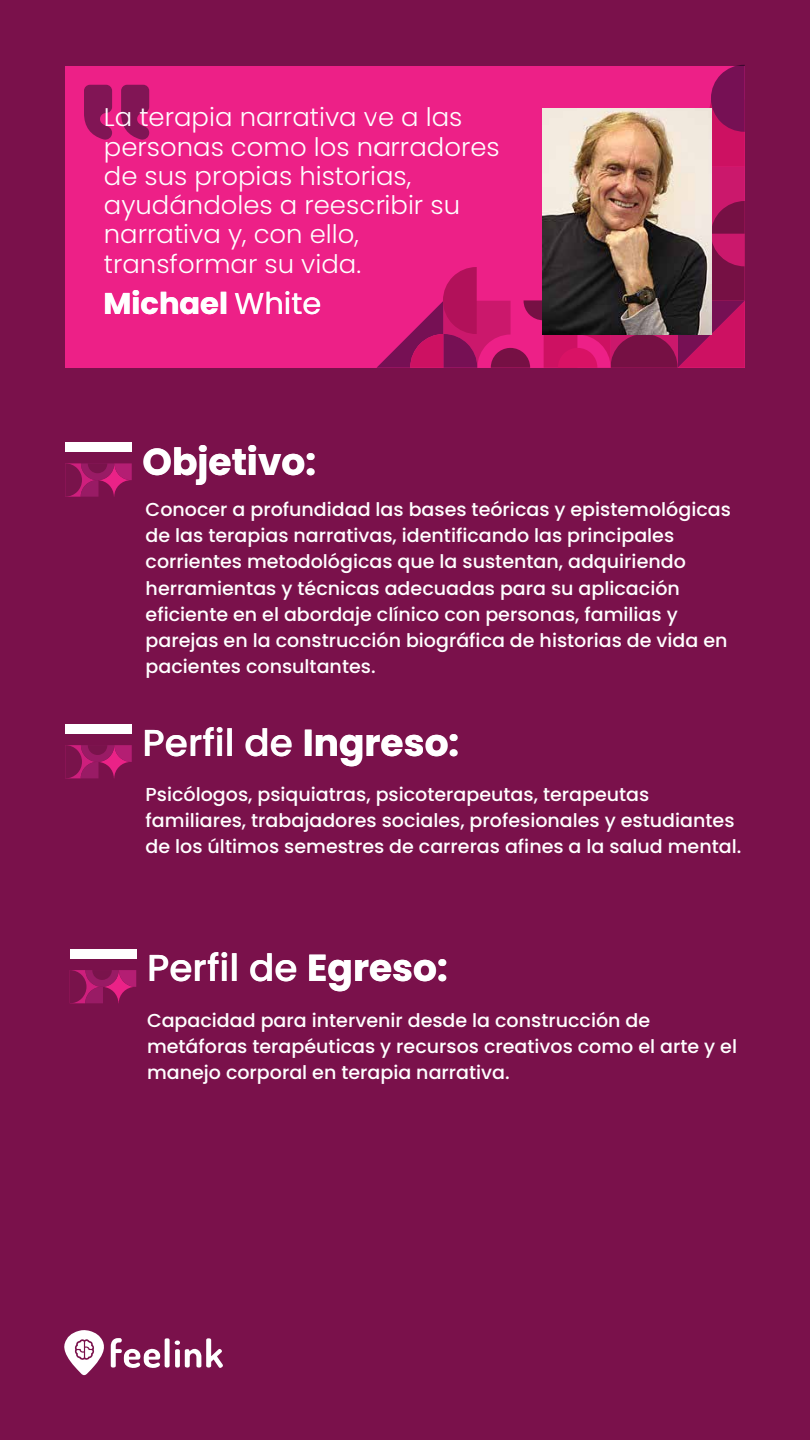
<style>
.page{position:relative;width:810px;height:1440px;background:#7a114b}
.page>*{position:absolute;margin:0;border:0;box-sizing:border-box;transform-origin:0 0}
.t1{font:500 37.5px "Poppins";color:#fff}
.t2{font:700 37.5px "Poppins";color:#fff}
.t3{font:700 30px "Poppins";color:#fff}
.t4{font:300 25.5px/29.2px "Poppins";color:#fff}
.t5{font:500 18.75px/26.2px "Poppins";color:#fff}
.s1{font-weight:400}
.s2{font-weight:700}
</style>
<div class="page">
<div style="left:65px;top:66px;width:680px;height:302px;background:#ed2087"></div>
<svg style="left:111px;top:1338px;width:112px;height:30px"></svg>
<svg style="left:64px;top:1330px;width:40px;height:45px"></svg>
<div style="left:65px;top:443px;width:67px;height:9px;background:#fff"></div>
<svg style="left:65px;top:463px;width:67px;height:34px"></svg>
<div style="left:65px;top:724px;width:67px;height:10px;background:#fff"></div>
<svg style="left:65px;top:745px;width:67px;height:33px"></svg>
<div style="left:70px;top:949px;width:66px;height:10px;background:#fff"></div>
<svg style="left:72px;top:970px;width:64px;height:33px"></svg>
<svg style="left:84px;top:85px;width:65px;height:55px"></svg>
<svg style="left:376px;top:65px;width:369px;height:303px"></svg>
<img style="left:542px;top:108px;width:169px;height:226px">
<h3 class="t4" style="left:104px;top:103px;width:397px">La terapia narrativa ve a las personas como los narradores de sus propias historias, ayudándoles a reescribir su narrativa y, con ello, transformar su vida.</h3>
<h2 class="t3" style="left:104px;top:286px;width:219px">Michael <span class="s1">White</span></h2>
<h1 class="t2" style="left:143px;top:440px;width:175px">Objetivo:</h1>
<p class="t5" style="left:146px;top:496px;width:587px">Conocer a profundidad las bases teóricas y epistemológicas de las terapias narrativas, identificando las principales corrientes metodológicas que la sustentan, adquiriendo herramientas y técnicas adecuadas para su aplicación eficiente en el abordaje clínico con personas, familias y parejas en la construcción biográfica de historias de vida en pacientes consultantes.</p>
<h1 class="t1" style="left:143px;top:722px;width:318px">Perfil de <span class="s2">Ingreso:</span></h1>
<p class="t5" style="left:146px;top:781px;width:597px">Psicólogos, psiquiatras, psicoterapeutas, terapeutas familiares, trabajadores sociales, profesionales y estudiantes de los últimos semestres de carreras afines a la salud mental.</p>
<h1 class="t1" style="left:147px;top:947px;width:302px">Perfil de <span class="s2">Egreso:</span></h1>
<p class="t5" style="left:147px;top:1007px;width:592px">Capacidad para intervenir desde la construcción de metáforas terapéuticas y recursos creativos como el arte y el manejo corporal en terapia narrativa.</p>
</div>
